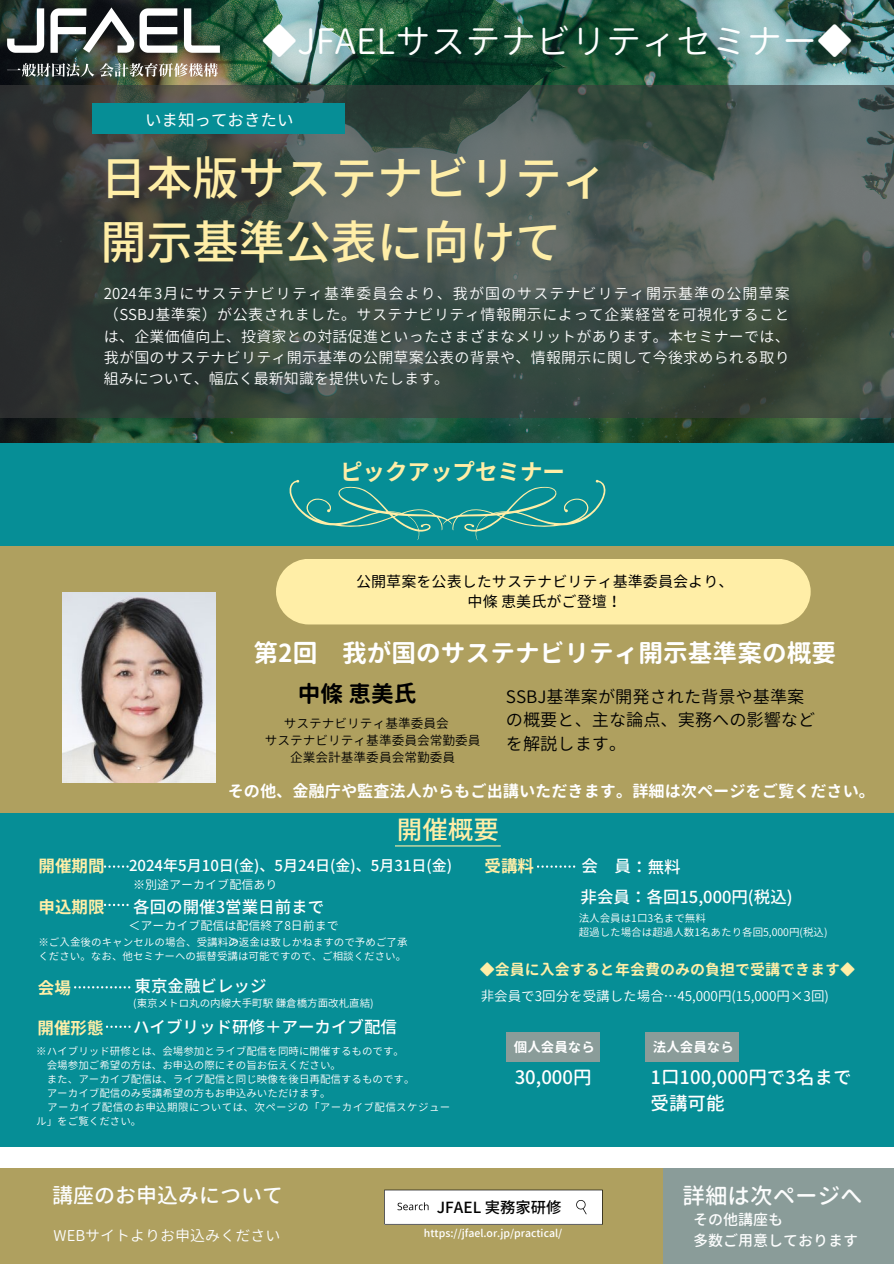
<style>
.page{position:relative;width:894px;height:1264px;background:#fff}
.page>*{position:absolute;margin:0;border:0;box-sizing:border-box;transform-origin:0 0}
.t1{font:500 46.05px/64.2px "Noto Sans JP";color:#ffeea7}
.t2{font:35.1px "Gen Jyuu Gothic";color:#fff}
.t3{font:500 25.5px "Noto Sans JP";color:#ffeea7}
.t4{font:700 24.75px "Gen Jyuu Gothic";color:#fff}
.t5{font:700 22.65px "Gen Jyuu Gothic";color:#000}
.t6{font:700 22.5px "Noto Sans JP";color:#ffeea7}
.t7{font:500 22.5px "Gen Jyuu Gothic";color:#fcfdfd}
.t8{font:500 21px "Gen Jyuu Gothic";color:#fcfdfd}
.t9{font:500 18.45px/25.2px "Gen Jyuu Gothic";color:#fff}
.t10{font:17.25px/23.7px "Gen Jyuu Gothic";color:#000}
.t11{font:500 16.5px "Noto Sans JP";color:#fff}
.t12{font:700 16.5px "Noto Sans JP";color:#ffeea7}
.t13{font:16.5px "Noto Sans JP";color:#fff}
.t14{font:700 16.2px "Gen Jyuu Gothic";color:#fff}
.t15{font:500 15.3px "Noto Sans JP";color:#000}
.t16{font:15.15px "Gen Jyuu Gothic";color:#000}
.t17{font:15px/21.3px "Gen Jyuu Gothic";color:#fcfdfd;text-align:justify}
.t18{font:500 15px "Noto Sans JP";color:#fff}
.t19{font:700 15px "Gen Jyuu Gothic";color:#ffeea7}
.t20{font:500 15px "Gen Jyuu Gothic";color:#fcfdfd}
.t21{font:13.5px "Gen Jyuu Gothic";color:#fff}
.t22{font:700 13.5px "Gen Jyuu Gothic";color:#fff}
.t23{font:12.75px "Gen Jyuu Gothic";color:#000}
.t24{font:12px/15.8px "Gen Jyuu Gothic";color:#fff;text-align:center}
.t25{font:10.5px/14px "Gen Jyuu Gothic";color:#fff}
.t26{font:10.5px/14px "Gen Jyuu Gothic";letter-spacing:.04em;color:#fff}
.t27{font:500 10.5px "Gen Jyuu Gothic";color:#fff}
</style>
<div class="page">
<div style="left:0;top:384px;width:893px;height:762px;background:#068e96"></div>
<img style="left:0;top:0;width:893px;height:442px">
<svg style="left:0;top:86px;width:893px;height:332px;background:#414d47"></svg>
<div style="left:0;top:1168px;width:890px;height:95px;background:#afa05f"></div>
<div style="left:662px;top:1168px;width:231px;height:95px;background:#8a9c99"></div>
<svg style="left:384px;top:1189px;width:218px;height:35px;background:#f4f4f2"></svg>
<hr style="left:395px;top:845px;width:105px;height:1px;background:#ffeea7">
<svg style="left:104px;top:903px;width:25px;height:3px"></svg>
<svg style="left:106px;top:1025px;width:25px;height:2px"></svg>
<svg style="left:74px;top:986px;width:56px;height:2px"></svg>
<svg style="left:537px;top:865px;width:38px;height:2px"></svg>
<div style="left:505px;top:1032px;width:94px;height:29px;background:#8a9c99"></div>
<div style="left:644px;top:1032px;width:94px;height:29px;background:#8a9c99"></div>
<svg style="left:289px;top:479px;width:316px;height:62px"></svg>
<svg style="left:7px;top:8px;width:37px;height:45px"></svg>
<svg style="left:184px;top:8px;width:36px;height:45px"></svg>
<svg style="left:50px;top:7px;width:127px;height:46px"></svg>
<svg style="left:7px;top:63px;width:87px;height:14px"></svg>
<img style="left:100px;top:63px;width:118px;height:14px">
<div style="left:0;top:546px;width:893px;height:266px;background:#afa05f"></div>
<img style="left:63px;top:592px;width:153px;height:190px">
<div style="left:93px;top:103px;width:252px;height:31px;background:#068e96"></div>
<div style="left:276px;top:559px;width:534px;height:65px;background:#ffeea7"></div>
<svg style="left:104px;top:865px;width:25px;height:2px"></svg>
<h6 class="t2" style="left:262px;top:16px;width:591px">◆JFAELサステナビリティセミナー◆</h6>
<p class="t13" style="left:145px;top:107px;width:150px">いま知っておきたい</p>
<p class="t1" style="left:100px;top:143px;width:508px">日本版サステナビリティ開示基準公表に向けて</p>
<p class="t17" style="left:104px;top:282px;width:687px">2024年3月にサステナビリティ基準委員会より、我が国のサステナビリティ開示基準の公開草案（SSBJ基準案）が公表されました。サステナビリティ情報開示によって企業経営を可視化することは、企業価値向上、投資家との対話促進といったさまざまなメリットがあります。本セミナーでは、我が国のサステナビリティ開示基準の公開草案公表の背景や、情報開示に関して今後求められる取り組みについて、幅広く最新知識を提供いたします。</p>
<p class="t6" style="left:340px;top:454px;width:226px">ピックアップセミナー</p>
<h4 class="t16" style="left:356px;top:570px;width:379px">公開草案を公表したサステナビリティ基準委員会より、</h4>
<p class="t16" style="left:467px;top:590px;width:156px">中條恵美氏がご登壇！</p>
<p class="t4" style="left:253px;top:635px;width:584px">第2回　我が国のサステナビリティ開示基準案の概要</p>
<p class="t5" style="left:298px;top:677px;width:120px">中條恵美氏</p>
<p class="t23" style="left:283px;top:714px;width:179px">サステナビリティ基準委員会　</p>
<p class="t23" style="left:264px;top:731px;width:217px">サステナビリティ基準委員会常勤委員</p>
<p class="t23" style="left:290px;top:748px;width:167px">企業会計基準委員会常勤委員</p>
<p class="t10" style="left:506px;top:684px;width:311px">SSBJ基準案が開発された背景や基準案の概要と、主な論点、実務への影響などを解説します。</p>
<p class="t14" style="left:228px;top:779px;width:648px">その他、金融庁や監査法人からもご出講いただきます。詳細は次ページをご覧ください。</p>
<h4 class="t3" style="left:397px;top:809px;width:103px">開催概要</h4>
<h5 class="t12" style="left:39px;top:853px;width:67px">開催期間</h5>
<p class="t12" style="left:39px;top:893px;width:67px">申込期限</p>
<h3 class="t18" style="left:129px;top:853px;width:324px">2024年5月 10日 (金)、5月 24日 (金)、5月 31日 (金)</h3>
<p class="t24" style="left:133px;top:876px;width:146px">※別途アーカイブ配信あり</p>
<p class="t11" style="left:133px;top:893px;width:192px">各回の開催3営業日前まで</p>
<h6 class="t24" style="left:128px;top:918px;width:212px">＜アーカイブ配信は配信終了8日前まで＞</h6>
<p class="t25" style="left:38px;top:935px;width:370px">※ご入金後のキャンセルの場合、受講料の返金は致しかねますので予めご了承ください。なお、他セミナーへの振替受講は可能ですので、ご相談ください。</p>
<h1 class="t12" style="left:38px;top:974px;width:34px">会場</h1>
<p class="t12" style="left:38px;top:1014px;width:67px">開催形態</p>
<p class="t11" style="left:134px;top:972px;width:133px">東京金融ビレッジ</p>
<p class="t25" style="left:133px;top:995px;width:242px">(東京メトロ丸の内線大手町駅 鎌倉橋方面改札直結)</p>
<p class="t11" style="left:133px;top:1013px;width:265px">ハイブリッド研修＋アーカイブ配信</p>
<p class="t25" style="left:36px;top:1043px;width:369px">※ハイブリッド研修とは、会場参加とライブ配信を同時に開催するものです。</p>
<p class="t25" style="left:36px;top:1057px;width:306px">　会場参加ご希望の方は、お申込の際にその旨お伝えください。</p>
<p class="t25" style="left:36px;top:1071px;width:380px">　また、アーカイブ配信は、ライブ配信と同じ映像を後日再配信するものです。</p>
<p class="t25" style="left:36px;top:1085px;width:296px">　アーカイブ配信のみ受講希望の方もお申込みいただけます。</p>
<p class="t26" style="left:36px;top:1099px;width:415px;text-indent:11px">アーカイブ配信のお申込期限については、次ページの「アーカイブ配信スケジュール」をご覧ください。</p>
<p class="t12" style="left:484px;top:853px;width:51px">受講料</p>
<p class="t11" style="left:581px;top:853px;width:101px">会 員：無料</p>
<h4 class="t11" style="left:580px;top:884px;width:214px">非会員：各回15,000円(税込)</h4>
<p class="t25" style="left:578px;top:911px;width:129px">法人会員は1口3名まで無料</p>
<p class="t25" style="left:578px;top:925px;width:250px">超過した場合は超過人数1名あたり各回5,000円(税込)</p>
<p class="t19" style="left:480px;top:958px;width:376px">◆会員に入会すると年会費のみの負担で受講できます◆</p>
<p class="t21" style="left:480px;top:986px;width:349px">非会員で3回分を受講した場合…45,000円(15,000円×3回)</p>
<p class="t22" style="left:514px;top:1037px;width:82px">個人会員なら</p>
<p class="t22" style="left:652px;top:1037px;width:82px">法人会員なら</p>
<p class="t9" style="left:514px;top:1064px;width:78px">30,000円</p>
<p class="t9" style="left:650px;top:1064px;width:202px">1口100,000円で3名まで受講可能</p>
<p class="t8" style="left:52px;top:1180px;width:232px">講座のお申込みについて</p>
<p class="t17" style="left:54px;top:1224px;width:228px">WEBサイトよりお申込みください</p>
<p class="t15" style="left:436px;top:1195px;width:126px">JFAEL 実務家研修</p>
<h2 class="t27" style="left:424px;top:1226px;width:140px">https://jfael.or.jp/practical/</h2>
<p class="t7" style="left:682px;top:1179px;width:182px">詳細は次ページへ</p>
<p class="t20" style="left:693px;top:1209px;width:91px">その他講座も</p>
<p class="t20" style="left:693px;top:1229px;width:166px">多数ご用意しております</p>
</div>
